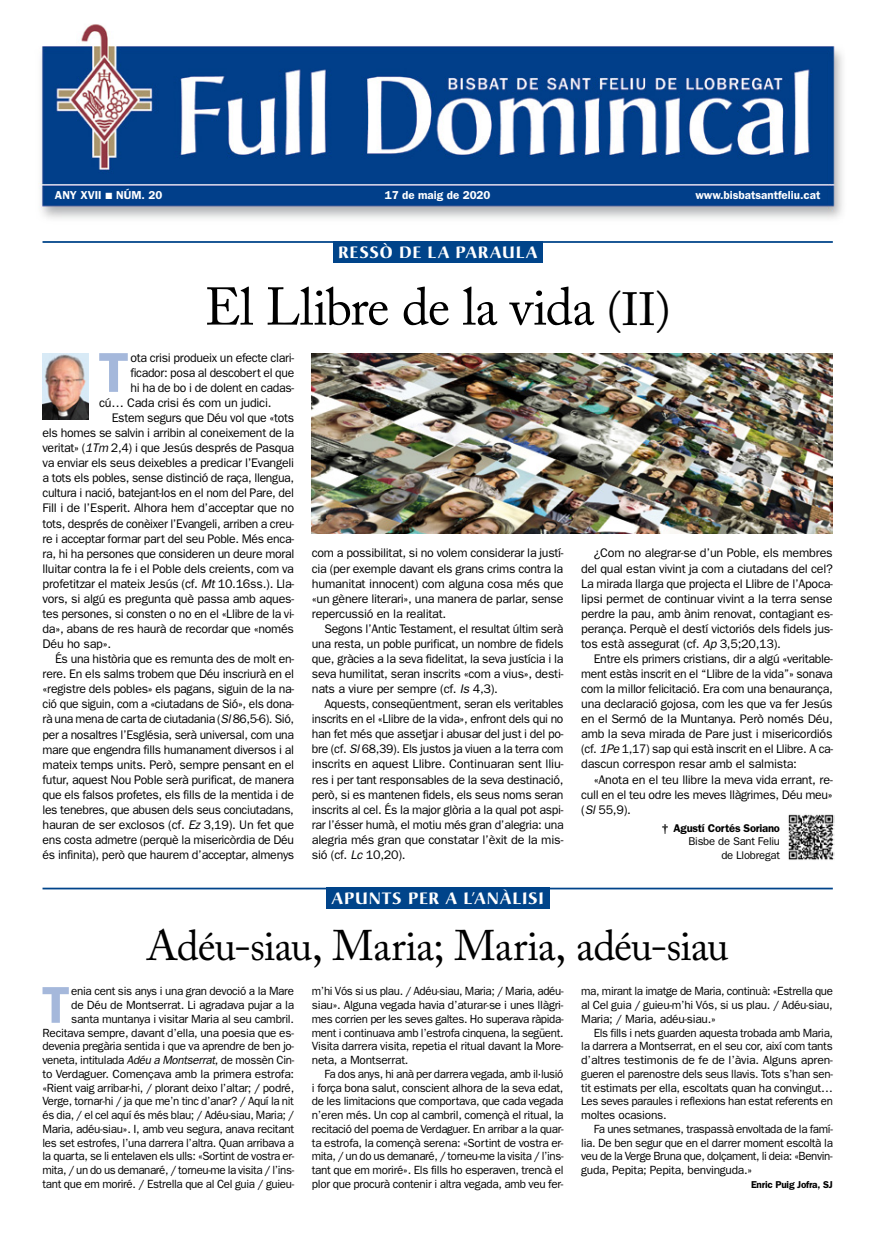
<style>
.page{position:relative;width:886px;height:1241px;background:#fff}
.page>*{position:absolute;margin:0;border:0;box-sizing:border-box;transform-origin:0 0}
.t1{font:600 56.38px "Franklin Gothic";color:#a5b8db}
.t2{font:52.5px "Adobe Caslon Pro";letter-spacing:-.02em;color:#000}
.t3{font:600 52px "Franklin Gothic";color:#a5b8db}
.t4{font:42.5px "Adobe Caslon Pro";letter-spacing:-.02em;color:#000}
.t5{font:700 16.25px "Christiana";letter-spacing:.055em;color:#fff}
.t6{font:12.5px/15px "Franklin Gothic";letter-spacing:-.025em;color:#000;text-align:justify}
.t7{font:11.88px/13.8px "Franklin Gothic";letter-spacing:-.025em;color:#000;text-align:justify}
.t8{font:600 11.5px "Franklin Gothic";color:#fff}
.t9{font:11.25px/13.8px "Franklin Gothic";letter-spacing:-.02em;color:#000;text-align:right}
.t10{font:600 11.25px "Franklin Gothic";letter-spacing:-.02em;color:#000}
.t11{font:600 10px "Franklin Gothic";letter-spacing:-.02em;color:#000}
.s1{font-family:"European Pi Three";font-weight:400;font-size:9px}
.s2{font-size:46.25px}
.s3{font-style:italic}
</style>
<div class="page">
<img style="left:39px;top:24px;width:804px;height:195px">
<div style="left:333px;top:241px;width:209px;height:21px;background:#00448a"></div>
<hr style="left:43px;top:241px;width:790px;height:2px;background:#00448a">
<img style="left:43px;top:353px;width:46px;height:66px">
<img style="left:788px;top:814px;width:47px;height:46px">
<img style="left:312px;top:353px;width:521px;height:180px">
<div style="left:326px;top:887px;width:223px;height:21px;background:#00448a"></div>
<hr style="left:43px;top:887px;width:790px;height:2px;background:#00448a">
<p class="t8" style="left:55px;top:188px;width:109px">ANY XVII <span class="s1">L</span> NÚM. 20</p>
<p class="t8" style="left:385px;top:188px;width:107px">17 de maig de 2020</p>
<p class="t8" style="left:695px;top:188px;width:127px">www.bisbatsantfeliu.cat</p>
<h3 class="t5" style="left:338px;top:241px;width:201px">RESSÒ DE LA PARAULA</h3>
<h2 class="t2" style="left:205px;top:276px;width:467px">El Llibre de la vida <span class="s2">(II)</span></h2>
<h1 class="t1" style="left:98px;top:339px;width:32px">T</h1>
<p class="t6" style="left:130px;top:349px;width:165px">ota crisi produeix un efecte clari-</p>
<p class="t6" style="left:130px;top:365px;width:165px">ficador: posa al descobert el que</p>
<p class="t6" style="left:130px;top:380px;width:165px">hi ha de bo i de dolent en cadas-</p>
<p class="t6" style="left:99px;top:395px;width:174px">cú… Cada crisi és com un judici.</p>
<p class="t6" style="left:112px;top:410px;width:184px">Estem segurs que Déu vol que «tots</p>
<p class="t6" style="left:43px;top:425px;width:253px">els homes se salvin i arribin al coneixement de la</p>
<p class="t6" style="left:43px;top:440px;width:253px">veritat» (<span class="s3">1Tm</span> 2,4) i que Jesús després de Pasqua</p>
<p class="t6" style="left:43px;top:455px;width:253px">va enviar els seus deixebles a predicar l’Evangeli</p>
<p class="t6" style="left:43px;top:470px;width:253px">a tots els pobles, sense distinció de raça, llengua,</p>
<p class="t6" style="left:43px;top:485px;width:253px">cultura i nació, batejant-los en el nom del Pare, del</p>
<p class="t6" style="left:43px;top:500px;width:253px">Fill i de l’Esperit. Alhora hem d’acceptar que no</p>
<p class="t6" style="left:43px;top:515px;width:253px">tots, després de conèixer l’Evangeli, arriben a creu-</p>
<p class="t6" style="left:43px;top:530px;width:253px">re i acceptar formar part del seu Poble. Més enca-</p>
<p class="t6" style="left:43px;top:545px;width:253px">ra, hi ha persones que consideren un deure moral</p>
<p class="t6" style="left:43px;top:560px;width:253px">lluitar contra la fe i el Poble dels creients, com va</p>
<p class="t6" style="left:43px;top:575px;width:253px">profetitzar el mateix Jesús (cf. <span class="s3">Mt</span> 10.16ss.). Lla-</p>
<p class="t6" style="left:43px;top:590px;width:253px">vors, si algú es pregunta què passa amb aques-</p>
<p class="t6" style="left:43px;top:606px;width:253px">tes persones, si consten o no en el «Llibre de la vi-</p>
<p class="t6" style="left:43px;top:621px;width:253px">da», abans de res haurà de recordar que «només</p>
<p class="t6" style="left:43px;top:636px;width:70px">Déu ho sap».</p>
<p class="t6" style="left:55px;top:651px;width:241px">És una història que es remunta des de molt en-</p>
<p class="t6" style="left:43px;top:666px;width:253px">rere. En els salms trobem que Déu inscriurà en el</p>
<p class="t6" style="left:43px;top:681px;width:253px">«registre dels pobles» els pagans, siguin de la na-</p>
<p class="t6" style="left:43px;top:696px;width:253px">ció que siguin, com a «ciutadans de Sió», els dona-</p>
<p class="t6" style="left:43px;top:711px;width:253px">rà una mena de carta de ciutadania (<span class="s3">Sl</span> 86,5-6). Sió,</p>
<p class="t6" style="left:43px;top:726px;width:253px">per a nosaltres l’Església, serà universal, com una</p>
<p class="t6" style="left:43px;top:741px;width:253px">mare que engendra fills humanament diversos i al</p>
<p class="t6" style="left:43px;top:756px;width:253px">mateix temps units. Però, sempre pensant en el</p>
<p class="t6" style="left:43px;top:771px;width:253px">futur, aquest Nou Poble serà purificat, de manera</p>
<p class="t6" style="left:43px;top:786px;width:253px">que els falsos profetes, els fills de la mentida i de</p>
<p class="t6" style="left:43px;top:801px;width:253px">les tenebres, que abusen dels seus conciutadans,</p>
<p class="t6" style="left:43px;top:816px;width:253px">hauran de ser exclosos (cf. <span class="s3">Ez</span> 3,19). Un fet que</p>
<p class="t6" style="left:43px;top:831px;width:253px">ens costa admetre (perquè la misericòrdia de Déu</p>
<p class="t6" style="left:43px;top:847px;width:253px">és infinita), però que haurem d’acceptar, almenys</p>
<p class="t6" style="left:312px;top:545px;width:253px">com a possibilitat, si no volem considerar la justí&shy;cia (per exemple davant els grans crims contra la humanitat innocent) com alguna cosa més que «un gènere literari», una manera de parlar, sense repercussió en la realitat.</p>
<p class="t6" style="left:312px;top:620px;width:253px;text-indent:13px">Segons l’Antic Testament, el resultat últim serà una resta, un poble purificat, un nombre de fidels que, gràcies a la seva fidelitat, la seva justícia i la seva humilitat, seran inscrits «com a vius», desti&shy;nats a viure per sempre (cf. <span class="s3">Is</span> 4,3).</p>
<p class="t6" style="left:312px;top:696px;width:253px;text-indent:13px">Aquests, conseqüentment, seran els veritables inscrits en el «Llibre de la vida», enfront dels qui no han fet més que assetjar i abusar del just i del po&shy;bre (cf. <span class="s3">Sl</span> 68,39). Els justos ja viuen a la terra com inscrits en aquest Llibre. Continuaran sent lliu&shy;res i per tant responsables de la seva destinació, però, si es mantenen fidels, els seus noms seran inscrits al cel. És la major glòria a la qual pot aspi&shy;rar l’ésser humà, el motiu més gran d’alegria: una alegria més gran que constatar l’èxit de la mis&shy;sió (cf. <span class="s3">Lc</span> 10,20).</p>
<h3 class="t5" style="left:332px;top:888px;width:13px">APU</h3>
<h3 class="t5" style="left:369px;top:888px;width:51px">NTS PER</h3>
<h3 class="t5" style="left:445px;top:888px;width:100px">A L’ANÀLISI</h3>
<p class="t6" style="left:581px;top:545px;width:253px;text-indent:13px">¿Com no alegrar-se d’un Poble, els membres del qual estan vivint ja com a ciutadans del cel?<br>La mirada llarga que projecta el Llibre de l’Apoca&shy;lipsi permet de continuar vivint a la terra sense perdre la pau, amb ànim renovat, contagiant es&shy;perança. Perquè el destí victoriós dels fidels jus&shy;tos està assegurat (cf. <span class="s3">Ap</span> 3,5;20,13).</p>
<p class="t6" style="left:581px;top:650px;width:253px;text-indent:13px">Entre els primers cristians, dir a algú «veritable&shy;ment estàs inscrit en el “Llibre de la vida”» sonava com la millor felicitació. Era com una benaurança, una declaració gojosa, com les que va fer Jesús en el Sermó de la Muntanya. Però només Déu, amb la seva mirada de Pare just i misericordiós (cf. <span class="s3">1Pe</span> 1,17) sap qui està inscrit en el Llibre. A ca&shy;dascun correspon resar amb el salmista:</p>
<p class="t6" style="left:581px;top:771px;width:253px;text-indent:13px">«Anota en el teu llibre la meva vida errant, re&shy;cull en el teu odre les meves llàgrimes, Déu meu» (<span class="s3">Sl</span> 55,9).</p>
<p class="t10" style="left:662px;top:820px;width:120px">† Agustí Cortés Soriano</p>
<p class="t9" style="left:688px;top:834px;width:93px">Bisbe de Sant Feliu de Llobregat</p>
<h3 class="t4" style="left:146px;top:920px;width:584px">Adéu-siau, Maria; Maria, adéu-siau</h3>
<p class="t7" style="left:43px;top:983px;width:253px;text-align:right">enia cent sis anys i una gran devoció a la Mare<br>de Déu de Montserrat. Li agradava pujar a la santa muntanya i visitar Maria al seu cambril.<br>Recitava sempre, davant d’ella, una poesia que es&shy;devenia pregària sentida i que va aprendre de ben jo&shy;veneta, intitulada <span class="s3">Adéu a Montserrat</span>, de mossèn Cin&shy;to Verdaguer. Començava amb la primera estrofa: «Rient vaig arribar-hi, / plorant deixo l’altar; / podré, Verge, tornar-hi / ja que me’n tinc d’anar? / Aquí la nit és dia, / el cel aquí és més blau; / Adéu-siau, Maria; / Maria, adéu-siau». I, amb veu segura, anava recitant les set estrofes, l’una darrera l’altra. Quan arribava a la quarta, se li entelaven els ulls: «Sortint de vostra er&shy;mita, / un do us demanaré, / torneu-me la visita / l’ins&shy;tant que em moriré. / Estrella que al Cel guia / guieu-</p>
<p class="t7" style="left:312px;top:983px;width:253px">m’hi Vós si us plau. / Adéu-siau, Maria; / Maria, adéu&shy;siau». Alguna vegada havia d’aturar-se i unes llàgri&shy;mes corrien per les seves galtes. Ho superava ràpida&shy;ment i continuava amb l’estrofa cinquena, la següent.<br>Visita darrera visita, repetia el ritual davant la More&shy;neta, a Montserrat.</p>
<h3 class="t3" style="left:42px;top:974px;width:30px">T</h3>
<p class="t7" style="left:312px;top:1066px;width:253px;text-indent:13px">Fa dos anys, hi anà per darrera vegada, amb il·lusió i força bona salut, conscient alhora de la seva edat, de les limitacions que comportava, que cada vegada n’eren més. Un cop al cambril, començà el ritual, la recitació del poema de Verdaguer. En arribar a la quar&shy;ta estrofa, la començà serena: «Sortint de vostra er&shy;mita, / un do us demanaré, / torneu-me la visita / l’ins&shy;tant que em moriré». Els fills ho esperaven, trencà el plor que procurà contenir i altra vegada, amb veu fer-</p>
<p class="t7" style="left:581px;top:983px;width:253px">ma, mirant la imatge de Maria, continuà: «Estrella que al Cel guia / guieu-m’hi Vós, si us plau. / Adéu-siau, Maria; / Maria, adéu-siau.»</p>
<p class="t7" style="left:581px;top:1025px;width:253px;text-indent:13px">Els fills i nets guarden aquesta trobada amb Maria, la darrera a Montserrat, en el seu cor, així com tants d’altres testimonis de fe de l’àvia. Alguns apren&shy;gueren el parenostre dels seus llavis. Tots s’han sen&shy;tit estimats per ella, escoltats quan ha convingut… Les seves paraules i reflexions han estat referents en moltes ocasions.</p>
<p class="t7" style="left:581px;top:1121px;width:253px;text-indent:13px">Fa unes setmanes, traspassà envoltada de la famí&shy;lia. De ben segur que en el darrer moment escoltà la veu de la Verge Bruna que, dolçament, li deia: «Benvin&shy;guda, Pepita; Pepita, benvinguda.»</p>
<p class="t11" style="left:751px;top:1178px;width:83px">Enric Puig Jofra, SJ</p>
</div>
